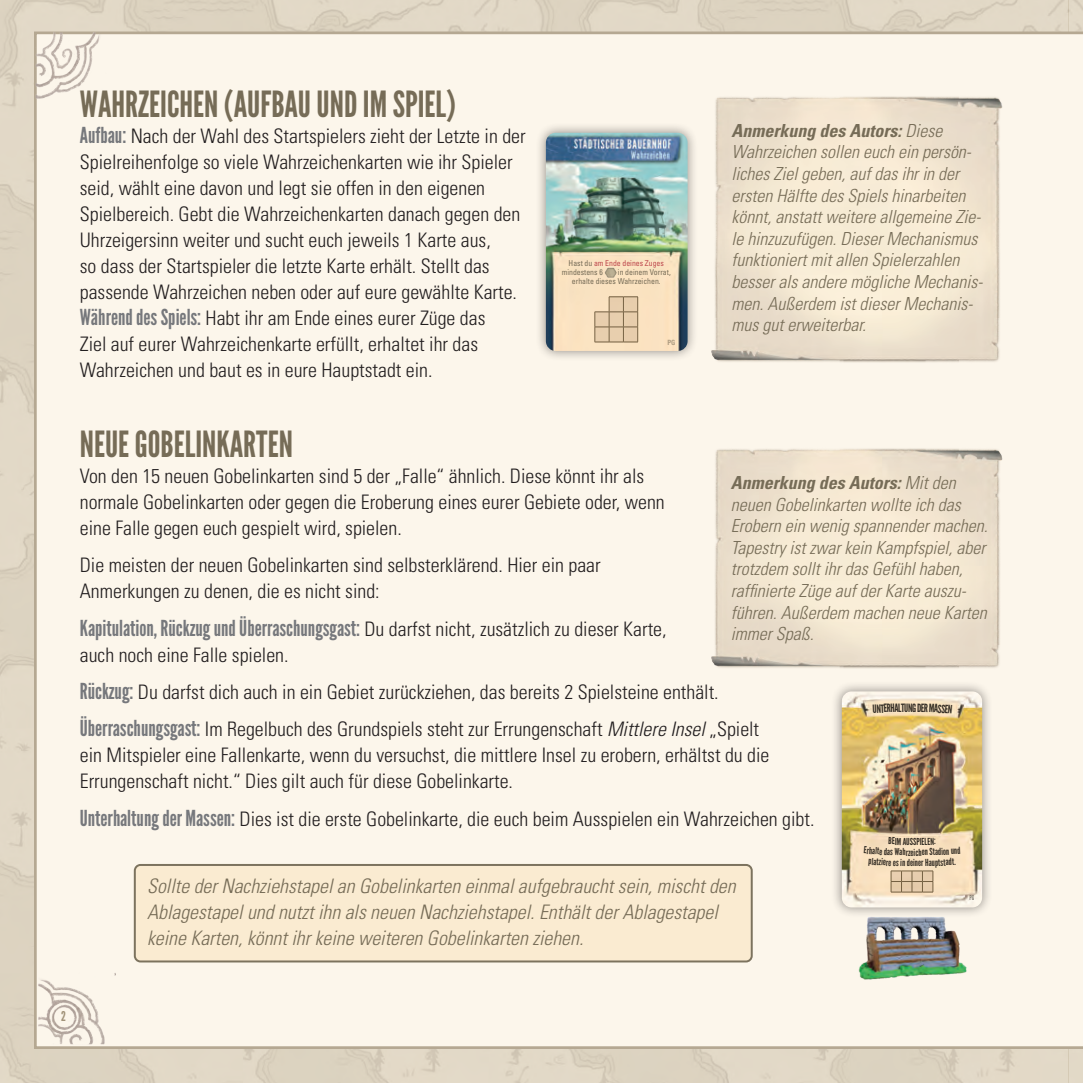
<style>
.page{position:relative;width:1083px;height:1083px;background:#fff}
.page>*{position:absolute;margin:0;border:0;box-sizing:border-box;transform-origin:0 0}
.Subhead{font:36px "League Gothic";color:#766c57}
.Univers_Cond_10{font:22px "League Gothic";color:#76787c}
.Univers_Cond_10-2{font:300 condensed 20px/26px "Univers LT Std";color:#231f20}
.Univers_Cond_10-3{font:italic 300 condensed 20px/26px "Univers LT Std";color:#766c57}
.t1{font:italic 300 condensed 18px/21.6px "Univers LT Std";color:#766c57}
.t2{font:13.6px "League Gothic";color:#a19278}
.t3{font:11.4px "League Gothic";color:#362f26}
.t4{font:9.6px "League Gothic";letter-spacing:-.005em;color:#362f26}
.t5{font:condensed 8.2px/9px "Univers LT Std";color:#766c57;scale:.96 1}
.t6{font:700 condensed 7.2px "Univers LT Std";color:#766c57;scale:.96 1}
.t7{font:7px "League Gothic";color:#362f26}
.s1{font-family:"League Gothic";font-weight:400;font-stretch:normal;font-size:22px;color:#76787c}
.s2{font-weight:700}
.s3{color:#bd474c}
.s4{font-family:"Univers LT Std";font-weight:300;font-stretch:condensed;font-size:20px;color:#231f20}
.s5{font-style:italic}
</style>
<div class="page">
<img style="left:0;top:0;width:1083px;height:1083px">
<div style="left:34px;top:32px;width:1049px;height:1017px;background:#fcf6eb"></div>
<img style="left:30px;top:961px;width:85px;height:91px">
<img style="left:27px;top:25px;width:91px;height:85px">
<img style="left:711px;top:91px;width:292px;height:149px">
<img style="left:711px;top:240px;width:292px;height:127px">
<img style="left:711px;top:443px;width:292px;height:103px">
<img style="left:711px;top:546px;width:292px;height:127px">
<div style="left:831px;top:681px;width:162px;height:237px;background:#231f20;opacity:.5"></div>
<img style="left:842px;top:691px;width:140px;height:216px">
<div style="left:535px;top:122px;width:163px;height:240px;background:#231f20;opacity:.5"></div>
<img style="left:546px;top:133px;width:141px;height:218px">
<svg style="left:604px;top:266px;width:12px;height:13px"></svg>
<svg style="left:594px;top:296px;width:44px;height:47px;background:#d8c09f"></svg>
<div style="left:135px;top:865px;width:617px;height:96px;background:#faebd0;border-radius:6px"></div>
<div style="left:134px;top:864px;width:619px;height:98px;border:2px solid #766c57;border-radius:6px"></div>
<img style="left:855px;top:907px;width:114px;height:79px">
<svg style="left:954px;top:847px;width:6px;height:7px"></svg>
<svg style="left:864px;top:837px;width:71px;height:56px;background:#eed6b5"></svg>
<svg style="left:873px;top:704px;width:8px;height:9px"></svg>
<svg style="left:894px;top:703px;width:11px;height:9px"></svg>
<svg style="left:917px;top:703px;width:35px;height:10px"></svg>
<p class="Subhead" style="left:80px;top:83px;width:378px">WAHRZEICHEN (AUFBAU UND IM SPIEL)</p>
<p class="Univers_Cond_10-2" style="left:80px;top:123px;width:447px"><span class="s1">Aufbau:</span> Nach der Wahl des Startspielers zieht der Letzte in der Spielreihenfolge so viele Wahrzeichenkarten wie ihr Spieler seid, wählt eine davon und legt sie offen in den eigenen Spielbereich. Gebt die Wahrzeichenkarten danach gegen den Uhrzeigersinn weiter und sucht euch jeweils 1 Karte aus,<br>so dass der Startspieler die letzte Karte erhält. Stellt das passende Wahrzeichen neben oder auf eure gewählte Karte.<br><span class="s1">Während des Spiels:</span> Habt ihr am Ende eines eurer Züge das<br>Ziel auf eurer Wahrzeichenkarte erfüllt, erhaltet ihr das Wahrzeichen und baut es in eure Hauptstadt ein.</p>
<p class="t1" style="left:731px;top:120px;width:253px"><span class="s2">Anmerkung des Autors:</span> Diese Wahrzeichen sollen euch ein persön&shy;liches Ziel geben, auf das ihr in der ersten Hälfte des Spiels hinarbeiten könnt, anstatt weitere allgemeine Zie&shy;le hinzuzufügen. Dieser Mechanismus funktioniert mit allen Spielerzahlen besser als andere mögliche Mechanis&shy;men. Außerdem ist dieser Mechanis&shy;mus gut erweiterbar.</p>
<p class="t5" style="left:562px;top:259px;width:108px;text-indent:7px">Hast du <span class="s3">am Ende deines Zuges </span>mindestens 6</p>
<p class="t5" style="left:572px;top:268px;width:104px;text-indent:46px">in deinem Vorrat, erhalte dieses Wahrzeichen.</p>
<p class="t6" style="left:667px;top:338px;width:10px">PG</p>
<p class="Subhead" style="left:80px;top:423px;width:215px">NEUE GOBELINKARTEN</p>
<p class="Univers_Cond_10-2" style="left:80px;top:463px;width:586px">Von den 15 neuen Gobelinkarten sind 5 der „Falle“ ähnlich. Diese könnt ihr als normale Gobelinkarten oder gegen die Eroberung eines eurer Gebiete oder, wenn eine Falle gegen euch gespielt wird, spielen.</p>
<p class="Univers_Cond_10-2" style="left:80px;top:552px;width:522px">Die meisten der neuen Gobelinkarten sind selbsterklärend. Hier ein paar<br>Anmerkungen zu denen, die es nicht sind:</p>
<p class="Univers_Cond_10" style="left:80px;top:615px;width:588px">Kapitulation, Rückzug und Überraschungsgast: <span class="s4">Du darfst nicht, zusätzlich zu dieser Karte,</span></p>
<p class="Univers_Cond_10-2" style="left:80px;top:642px;width:210px">auch noch eine Falle spielen.</p>
<p class="Univers_Cond_10-2" style="left:80px;top:679px;width:640px"><span class="s1">Rückzug:</span> Du darfst dich auch in ein Gebiet zurückziehen, das bereits 2 Spielsteine enthält.</p>
<p class="Univers_Cond_10-2" style="left:80px;top:716px;width:691px"><span class="s1">Überraschungsgast:</span> Im Regelbuch des Grundspiels steht zur Errungenschaft <span class="s5">Mittlere Insel</span> „Spielt ein Mitspieler eine Fallenkarte, wenn du versuchst, die mittlere Insel zu erobern, erhältst du die<br>Errungenschaft nicht.“ Dies gilt auch für diese Gobelinkarte.</p>
<p class="Univers_Cond_10-2" style="left:80px;top:806px;width:736px"><span class="s1">Unterhaltung der Massen:</span> Dies ist die erste Gobelinkarte, die euch beim Ausspielen ein Wahrzeichen gibt.</p>
<p class="t1" style="left:731px;top:472px;width:258px"><span class="s2">Anmerkung des Autors:</span> Mit den neuen Gobelinkarten wollte ich das Erobern ein wenig spannender machen.<br>Tapestry ist zwar kein Kampfspiel, aber trotzdem sollt ihr das Gefühl haben, raffinierte Züge auf der Karte auszu&shy;führen. Außerdem machen neue Karten immer Spaß.</p>
<p class="t3" style="left:880px;top:702px;width:16px;rotate:-2deg">TERH</p>
<p class="t3" style="left:904px;top:701px;width:13px">UNG</p>
<p class="t4" style="left:906px;top:836px;width:12px">USS</p>
<p class="t4" style="left:916px;top:836px;width:15px;rotate:-1deg">PIELE</p>
<p class="t4" style="left:908px;top:846px;width:12px">zeic</p>
<p class="t4" style="left:929px;top:846px;width:14px;rotate:-2deg">Stad</p>
<p class="t4" style="left:941px;top:846px;width:14px;rotate:-3deg">ion u</p>
<p class="Univers_Cond_10-3" style="left:147px;top:873px;width:590px">Sollte der Nachziehstapel an Gobelinkarten einmal aufgebraucht sein, mischt den<br>Ablagestapel und nutzt ihn als neuen Nachziehstapel. Enthält der Ablagestapel keine Karten, könnt ihr keine weiteren Gobelinkarten ziehen.</p>
<p class="t4" style="left:869px;top:855px;width:12px;rotate:4deg">plat</p>
<p class="t4" style="left:879px;top:856px;width:11px;rotate:3deg">zier</p>
<p class="t4" style="left:907px;top:857px;width:13px">dein</p>
<p class="t4" style="left:928px;top:857px;width:16px;rotate:-2deg">aupts</p>
<p class="t4" style="left:943px;top:856px;width:14px;rotate:-3deg">tadt.</p>
<p class="t7" style="left:969px;top:893px;width:6px">PG</p>
<p class="t2" style="left:61px;top:1008px;width:6px">2</p>
</div>
